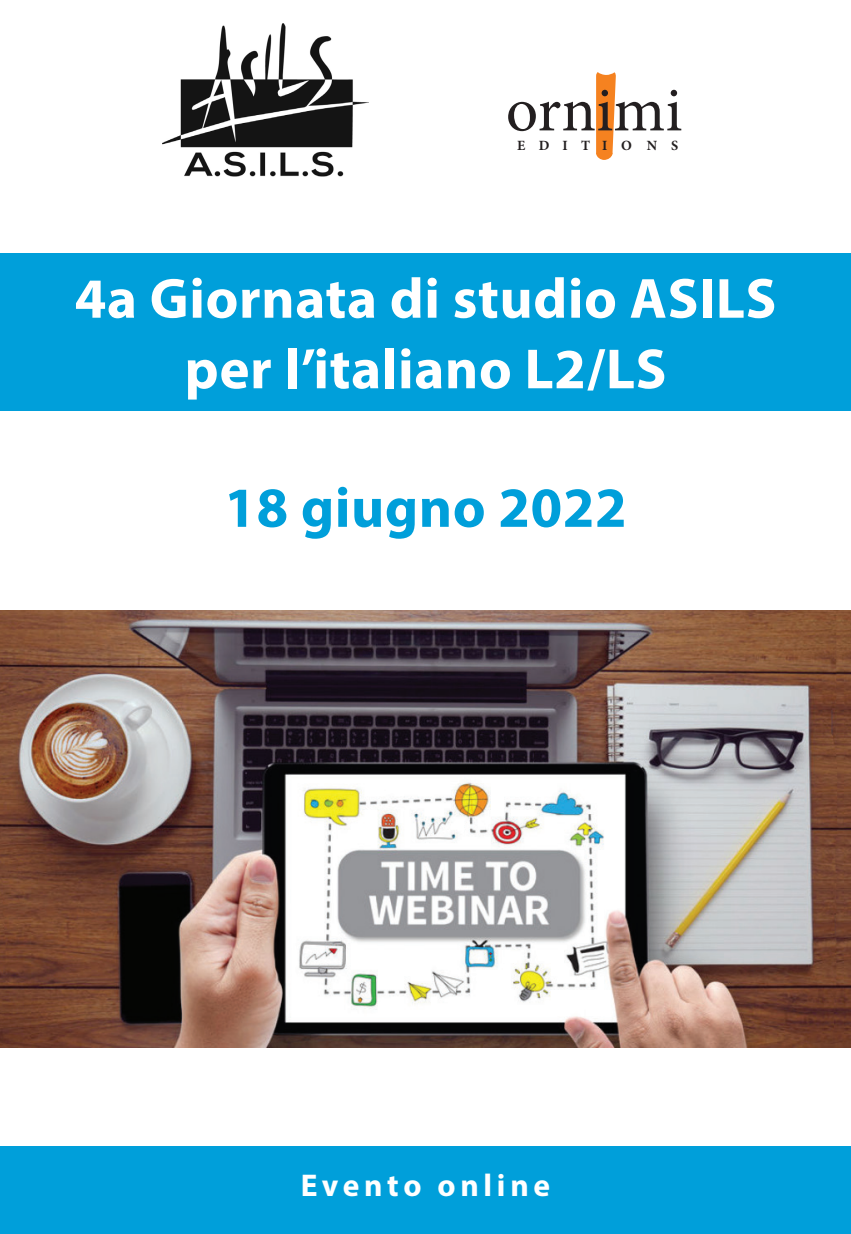
<style>
.page{position:relative;width:851px;height:1234px;background:#fff}
.page>*{position:absolute;margin:0;border:0;box-sizing:border-box;transform-origin:0 0}
.t1{font:63.6px "Minion Pro";color:#231f20}
.t2{font:700 57px/70.5px "Myriad Pro";letter-spacing:.01em;color:#fff;text-align:center}
.t3{font:700 57px "Myriad Pro";letter-spacing:.01em;color:#009fda}
.t4{font:700 31.5px "Myriad Pro";letter-spacing:.15em;color:#fff}
.t5{font:700 14.1px "Minion Pro";letter-spacing:.94em;color:#231f20}
</style>
<div class="page">
<div style="left:0;top:253px;width:850px;height:157px;background:#009fda"></div>
<svg style="left:596px;top:72px;width:19px;height:88px;background:#f58e35"></svg>
<img style="left:163px;top:23px;width:205px;height:154px">
<div style="left:0;top:1145px;width:850px;height:88px;background:#009fda"></div>
<img style="left:0;top:610px;width:850px;height:437px">
<p class="t1" style="left:505px;top:67px;width:178px">ornimi</p>
<p class="t5" style="left:517px;top:135px;width:163px">EDITIONS</p>
<p class="t2" style="left:75px;top:261px;width:703px">4a Giornata di studio ASILS per l’italiano L2/LS</p>
<p class="t3" style="left:224px;top:470px;width:404px">18 giugno 2022</p>
<p class="t4" style="left:301px;top:1164px;width:251px">Evento online</p>
</div>
